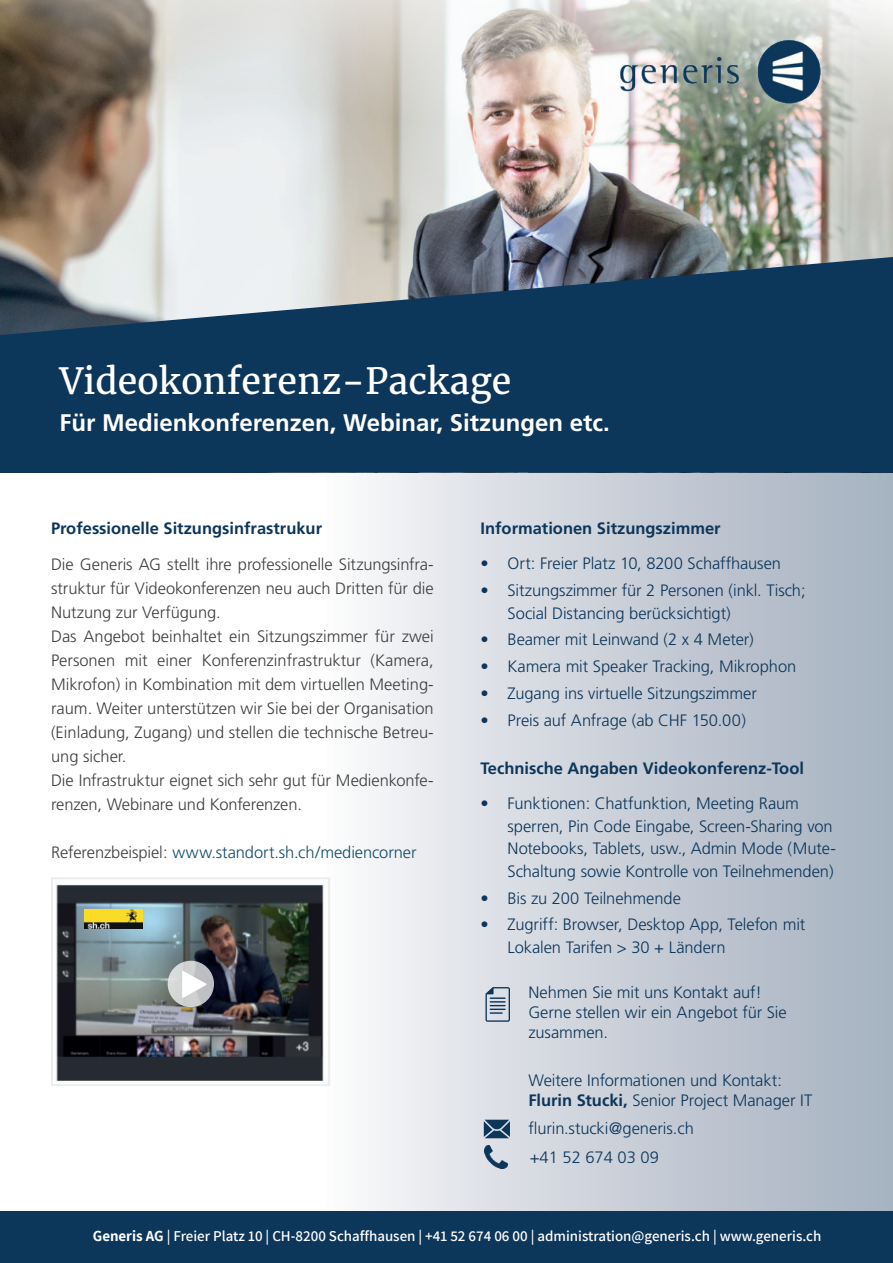
<style>
.page{position:relative;width:893px;height:1263px;background:#fff}
.page>*{position:absolute;margin:0;border:0;box-sizing:border-box;transform-origin:0 0}
.t1{font:36px "Merriweather";color:#fff}
.t2{font:700 24px "Frutiger";color:#fff}
.t3{font:300 16.5px/22.5px "Frutiger";letter-spacing:-.005em;color:#0c365a}
.t4{font:300 16.5px/24px "Frutiger";color:#3e3e3f}
.t5{font:700 16.5px "Frutiger";color:#0c365a}
.t6{font:300 16.5px "Frutiger";letter-spacing:-.005em;color:#134c6c}
.t7{font:600 15px "Assistant";color:#fff}
.s1{color:#3e3e3f}
.s2{font-weight:700}
</style>
<div class="page">
<div style="left:323px;top:456px;width:570px;height:807px;background:linear-gradient(to right,#f9f8fa,#a3afbe)"></div>
<img style="left:0;top:0;width:893px;height:257px">
<svg style="left:0;top:257px;width:893px;height:216px;background:#274a68"></svg>
<img style="left:614px;top:36px;width:210px;height:70px">
<div style="left:0;top:1212px;width:893px;height:51px;background:#0c365a"></div>
<svg style="left:484px;top:1120px;width:26px;height:18px"></svg>
<img style="left:485px;top:1145px;width:22px;height:23px">
<img style="left:56px;top:880px;width:271px;height:203px">
<div style="left:51px;top:877px;width:279px;height:209px;border:2px solid #ececee"></div>
<div style="left:168px;top:961px;width:46px;height:46px;background:linear-gradient(to right,#dee1dd,#b7b8bd);border-radius:50%"></div>
<svg style="left:182px;top:971px;width:25px;height:27px"></svg>
<img style="left:85px;top:909px;width:57px;height:19px">
<svg style="left:485px;top:987px;width:25px;height:35px"></svg>
<h1 class="t1" style="left:60px;top:358px;width:453px">Videokonferenz-Package</h1>
<h2 class="t2" style="left:60px;top:408px;width:552px">Für Medienkonferenzen, Webinar, Sitzungen etc.</h2>
<p class="t5" style="left:51px;top:519px;width:273px">Professionelle Sitzungsinfrastrukur</p>
<p class="t4" style="left:51px;top:553px;width:384px">Die Generis AG stellt ihre professionelle Sitzungsinfra&shy;struktur für Videokonferenzen neu auch Dritten für die Nutzung zur Verfügung.<br>Das Angebot beinhaltet ein Sitzungszimmer für zwei Personen mit einer Konferenzinfrastruktur (Kamera, Mikrofon) in Kombination mit dem virtuellen Meeting&shy;raum. Weiter unterstützen wir Sie bei der Organisation (Einladung, Zugang) und stellen die technische Betreu&shy;ung sicher.<br>Die Infrastruktur eignet sich sehr gut für Medienkonfe&shy;renzen, Webinare und Konferenzen.</p>
<p class="t6" style="left:51px;top:843px;width:367px"><span class="s1">Referenzbeispiel:</span> www.standort.sh.ch/mediencorner</p>
<p class="t5" style="left:480px;top:519px;width:242px">Informationen Sitzungszimmer</p>
<p class="t3" style="left:480px;top:553px;width:302px">• Ort: Freier Platz 10, 8200 Schaffhausen</p>
<p class="t3" style="left:507px;top:579px;width:300px;text-indent:-27px">• Sitzungszimmer für 2 Personen (inkl. Tisch;<br>Social Distancing berücksichtigt)</p>
<p class="t3" style="left:480px;top:629px;width:275px">• Beamer mit Leinwand (2 x 4 Meter)</p>
<p class="t3" style="left:480px;top:655px;width:317px">• Kamera mit Speaker Tracking, Mikrophon</p>
<p class="t3" style="left:480px;top:682px;width:278px">• Zugang ins virtuelle Sitzungszimmer</p>
<p class="t3" style="left:480px;top:709px;width:267px">• Preis auf Anfrage (ab CHF 150.00)</p>
<p class="t5" style="left:480px;top:759px;width:325px">Technische Angaben Videokonferenz-Tool</p>
<p class="t3" style="left:507px;top:793px;width:330px;text-indent:-27px">• Funktionen: Chatfunktion, Meeting Raum sperren, Pin Code Eingabe, Screen-Sharing von Notebooks, Tablets, usw., Admin Mode (Mute-Schaltung sowie Kontrolle von Teilnehmenden)</p>
<p class="t3" style="left:480px;top:887px;width:202px">• Bis zu 200 Teilnehmende</p>
<p class="t3" style="left:507px;top:914px;width:299px;text-indent:-27px">• Zugriff: Browser, Desktop App, Telefon mit<br>Lokalen Tarifen &gt; 30 + Ländern</p>
<p class="t3" style="left:528px;top:982px;width:260px;line-height:19.8px">Nehmen Sie mit uns Kontakt auf!<br>Gerne stellen wir ein Angebot für Sie zusammen.</p>
<p class="t3" style="left:528px;top:1071px;width:285px;line-height:19.8px">Weitere Informationen und Kontakt:<br><span class="s2">Flurin Stucki,</span> Senior Project Manager IT</p>
<p class="t3" style="left:528px;top:1114px;width:167px;line-height:28.3px">flurin.stucki@generis.ch +41 52 674 03 09</p>
<p class="t7" style="left:93px;top:1225px;width:730px"><span class="s2">Generis AG</span> | Freier Platz 10 | CH-8200 Schaffhausen | +41 52 674 06 00 | administration@generis.ch | www.generis.ch</p>
</div>
